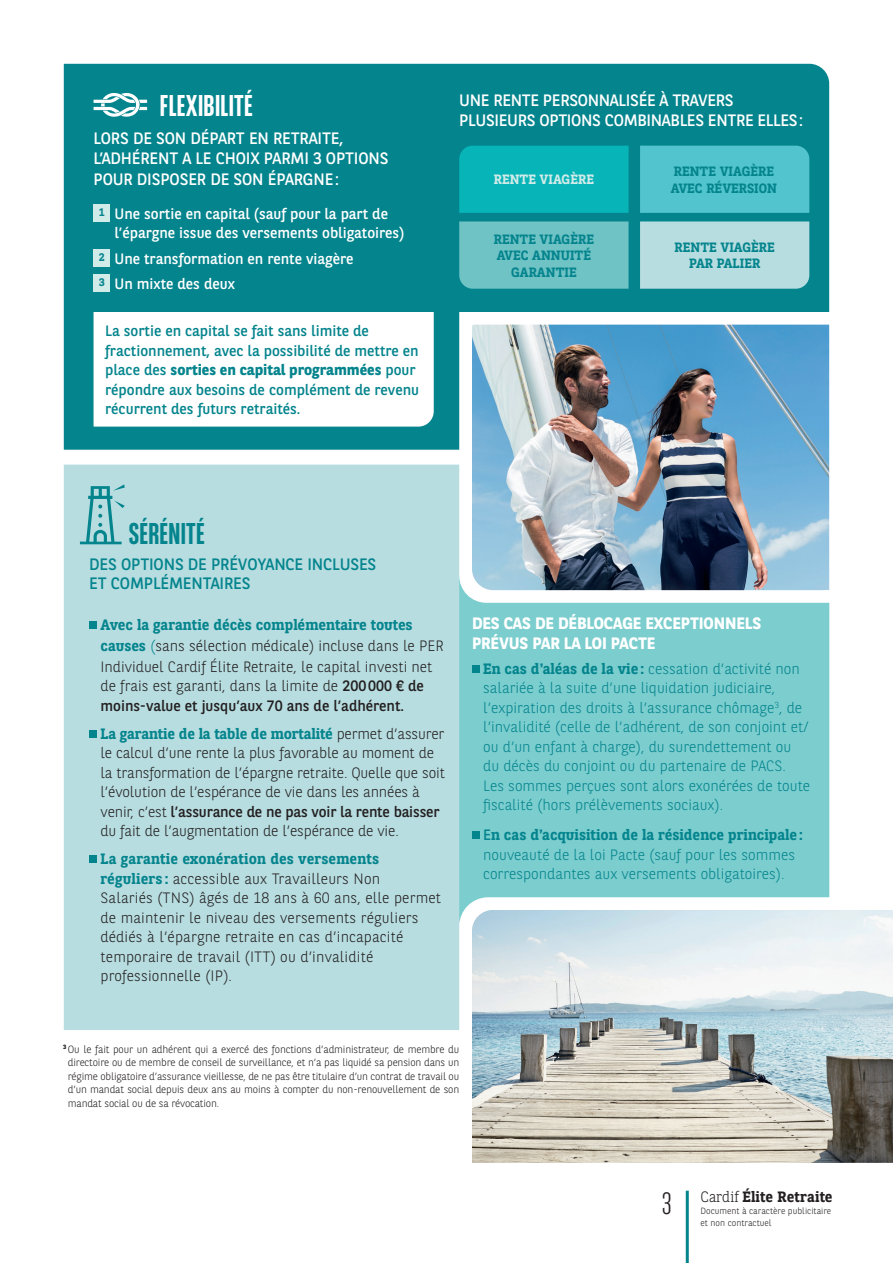
<style>
.page{position:relative;width:893px;height:1263px;background:#fff}
.page>*{position:absolute;margin:0;border:0;box-sizing:border-box;transform-origin:0 0}
.t1{font:300 30.75px "BNPP Sans Condensed";color:#231f20}
.t2{font:700 30px "BNPP Sans Condensed";color:#fff}
.t3{font:700 30px "BNPP Sans Condensed";letter-spacing:-.005em;color:#04848d}
.t4{font:16.5px/19.5px "BNPP Sans";letter-spacing:-.02em;color:#fff}
.t5{font:700 16.5px/19.5px "BNPP Sans";letter-spacing:-.01em;color:#fff}
.t6{font:16.5px/19.5px "BNPP Sans";letter-spacing:-.01em;color:#04848d}
.t7{font:300 15px/19.5px "BNPP Sans";color:#231f20}
.t8{font:300 15px/19.5px "BNPP Sans";color:#04848d}
.t9{font:15px/19.5px "BNPP Sans";color:#04848d}
.t10{font:700 15px "BNPP Slab Serif";color:#04848d}
.t11{font:15px/19.5px "BNPP Sans";color:#fff}
.t12{font:15px/19.5px "BNPP Sans";color:#231f20}
.t13{font:700 15px "BNPP Slab Serif";letter-spacing:.01em;color:#231f20}
.t14{font:700 13.5px/16.5px "BNPP Slab Serif";color:#04848d;text-align:center}
.t15{font:700 13.5px "BNPP Slab Serif";color:#d1ebe8}
.t16{font:300 10.5px/13.5px "BNPP Sans";letter-spacing:-.015em;color:#231f20;text-align:justify}
.t17{font:300 9px/12px "BNPP Sans";color:#231f20}
.s1{font-weight:700}
.s2{font-family:"BNPP Slab Serif";font-weight:700;color:#04848d}
.s3{color:#04848d}
.s4{font-weight:300}
.s5{font-family:"BNPP Sans";font-weight:300;color:#231f20}
.s6{font-weight:400}
.s7{font-family:"BNPP Slab Serif";font-weight:700}
.s8{font-family:"BNPP Sans";font-weight:400}
</style>
<div class="page">
<hr style="left:686px;top:1191px;width:3px;height:72px;background:#04848d">
<div style="left:64px;top:465px;width:395px;height:565px;background:#b7dde0"></div>
<div style="left:64px;top:64px;width:765px;height:386px;background:#04848d"></div>
<div style="left:94px;top:205px;width:16px;height:17px;background:#d1ebe8"></div>
<div style="left:94px;top:249px;width:16px;height:18px;background:#d1ebe8"></div>
<div style="left:94px;top:275px;width:16px;height:17px;background:#d1ebe8"></div>
<div style="left:459px;top:603px;width:370px;height:294px;background:#7bcdce"></div>
<div style="left:472px;top:665px;width:7px;height:7px;background:#04848d"></div>
<div style="left:472px;top:831px;width:7px;height:7px;background:#04848d"></div>
<div style="left:89px;top:621px;width:7px;height:7px;background:#04848d"></div>
<div style="left:89px;top:730px;width:7px;height:7px;background:#04848d"></div>
<div style="left:89px;top:856px;width:7px;height:7px;background:#04848d"></div>
<svg style="left:459px;top:312px;width:371px;height:291px"></svg>
<img style="left:472px;top:325px;width:357px;height:265px">
<svg style="left:94px;top:93px;width:53px;height:24px"></svg>
<svg style="left:94px;top:312px;width:340px;height:115px"></svg>
<div style="left:459px;top:146px;width:170px;height:67px;background:#07b4b8"></div>
<div style="left:640px;top:146px;width:169px;height:67px;background:#51c4cd"></div>
<div style="left:459px;top:221px;width:170px;height:68px;background:#6fc3c5"></div>
<div style="left:640px;top:221px;width:169px;height:68px;background:#b7dde0"></div>
<svg style="left:459px;top:897px;width:371px;height:133px"></svg>
<img style="left:472px;top:910px;width:421px;height:253px">
<svg style="left:80px;top:484px;width:45px;height:60px;background:#87c5c9"></svg>
<h2 class="t2" style="left:160px;top:88px;width:95px">FLEXIBILITÉ</h2>
<p class="t4" style="left:94px;top:128px;width:297px">LORS DE SON DÉPART EN RETRAITE,<br>L’ADHÉRENT A LE CHOIX PARMI 3 OPTIONS</p>
<p class="t4" style="left:94px;top:169px;width:247px">POUR DISPOSER DE SON ÉPARGNE:</p>
<p class="t11" style="left:114px;top:203px;width:291px;text-indent:-16px"><sup>1</sup> Une sortie en capital (sauf pour la part de l’épargne issue des versements obligatoires)</p>
<p class="t11" style="left:99px;top:245px;width:256px;line-height:25.2px"><sup>2</sup> Une transformation en rente viagère<br><sup>3</sup> Un mixte des deux</p>
<p class="t9" style="left:105px;top:320px;width:315px">La sortie en capital se fait sans limite de fractionnement, avec la possibilité de mettre en place des <span class="s1">sorties en capital programmées</span> pour répondre aux besoins de complément de revenu récurrent des futurs retraités.</p>
<p class="t4" style="left:459px;top:90px;width:345px">UNE RENTE PERSONNALISÉE À TRAVERS<br>PLUSIEURS OPTIONS COMBINABLES ENTRE ELLES:</p>
<p class="t15" style="left:494px;top:170px;width:102px">RENTE VIAGÈRE</p>
<p class="t14" style="left:671px;top:163px;width:108px;text-align:left">RENTE VIAGÈRE<br>AVEC RÉVERSION</p>
<p class="t14" style="left:494px;top:230px;width:102px">RENTE VIAGÈRE<br>AVEC ANNUITÉ<br>GARANTIE</p>
<p class="t14" style="left:674px;top:238px;width:102px">RENTE VIAGÈRE<br>PAR PALIER</p>
<h2 class="t3" style="left:128px;top:516px;width:78px">SÉRÉNITÉ</h2>
<p class="t6" style="left:89px;top:553px;width:289px">DES OPTIONS DE PRÉVOYANCE INCLUSES<br>ET COMPLÉMENTAIRES</p>
<p class="t10" style="left:100px;top:614px;width:314px">Avec la garantie décès complémentaire toutes</p>
<p class="t7" style="left:100px;top:634px;width:345px;line-height:21px"><span class="s2">causes</span> <span class="s3">(</span>sans sélection médicale) incluse dans le PER<br>Individuel Cardif Élite Retraite, le capital investi net</p>
<p class="t12" style="left:100px;top:676px;width:325px"><span class="s4">de frais est garanti, dans la limite de</span> 200000 € de moins-value et jusqu’aux 70 ans de l’adhérent.</p>
<p class="t10" style="left:100px;top:723px;width:345px">La garantie de la table de mortalité <span class="s5">permet d’assurer</span></p>
<p class="t7" style="left:100px;top:743px;width:346px">le calcul d’une rente la plus favorable au moment de la transformation de l’épargne retraite. Quelle que soit l’évolution de l’espérance de vie dans les années à venir, c’est <span class="s6">l’assurance de ne pas voir la rente baisser </span>du fait de l’augmentation de l’espérance de vie.</p>
<p class="t10" style="left:100px;top:849px;width:280px">La garantie exonération des versements</p>
<p class="t7" style="left:100px;top:868px;width:342px"><span class="s2">réguliers :</span> accessible aux Travailleurs Non<br>Salariés (TNS) âgés de 18 ans à 60 ans, elle permet de maintenir le niveau des versements réguliers dédiés à l’épargne retraite en cas d’incapacité temporaire de travail (ITT) ou d’invalidité professionnelle (IP).</p>
<p class="t5" style="left:472px;top:613px;width:291px">DES CAS DE DÉBLOCAGE EXCEPTIONNELS<br>PRÉVUS PAR LA LOI PACTE</p>
<p class="t8" style="left:483px;top:658px;width:329px"><span class="s7">En cas d’aléas de la vie:</span> cessation d’activité non salariée à la suite d’une liquidation judiciaire, l’expiration des droits à l’assurance chômage<sup>3</sup>, de l’invalidité (celle de l’adhérent, de son conjoint et/ ou d’un enfant à charge), du surendettement ou du décès du conjoint ou du partenaire de PACS.<br>Les sommes perçues sont alors exonérées de toute fiscalité (hors prélèvements sociaux).</p>
<p class="t10" style="left:483px;top:824px;width:321px"><span class="s8">E</span>n cas d’acquisition de la résidence principale:</p>
<p class="t8" style="left:483px;top:844px;width:313px">nouveauté de la loi Pacte (sauf pour les sommes correspondantes aux versements obligatoires).</p>
<p class="t16" style="left:68px;top:1042px;width:393px;text-indent:-5px"><sup>3</sup> Ou le fait pour un adhérent qui a exercé des fonctions d’administrateur, de membre du directoire ou de membre de conseil de surveillance, et n’a pas liquidé sa pension dans un régime obligatoire d’assurance vieillesse, de ne pas être titulaire d’un contrat de travail ou d’un mandat social depuis deux ans au moins à compter du non-renouvellement de son mandat social ou de sa révocation.</p>
<h1 class="t1" style="left:662px;top:1184px;width:12px">3</h1>
<p class="t13" style="left:700px;top:1186px;width:134px"><span class="s4">Cardif</span> Élite Retraite</p>
<p class="t17" style="left:700px;top:1204px;width:132px">Document à caractère publicitaire et non contractuel</p>
</div>
